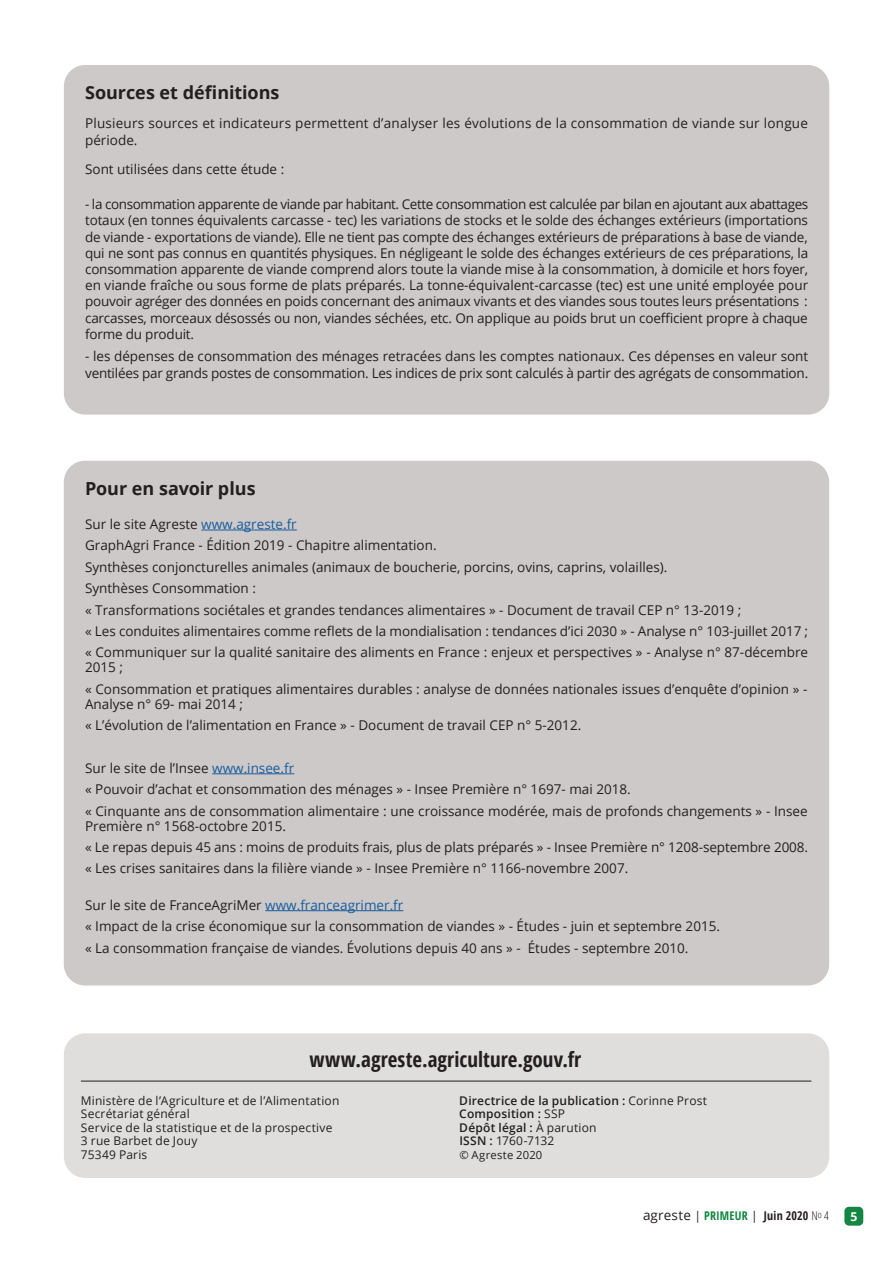
<style>
.page{position:relative;width:893px;height:1263px;background:#fff}
.page>*{position:absolute;margin:0;border:0;box-sizing:border-box;transform-origin:0 0}
.t1{font:700 condensed 21px "Open Sans";letter-spacing:.005em;color:#231f20}
.t2{font:700 18px "Open Sans";letter-spacing:-.005em;color:#231f20}
.t3{font:13.5px/16.2px "Open Sans";color:#231f20}
.t4{font:700 12.15px "Open Sans";color:#fff}
.t5{font:12px "Open Sans";letter-spacing:.015em;color:#231f20}
.t6{font:600 12px "Open Sans";letter-spacing:.015em;color:#231f20}
.t7{font:700 condensed 12px "Open Sans";letter-spacing:.015em;color:#231f20}
.t8{font:12px "Open Sans";letter-spacing:-.005em;color:#231f20}
.t9{font:11.25px "Open Sans";letter-spacing:.015em;color:#231f20}
.s1{color:#175d9e}
.s2{font-weight:400}
.s3{font-weight:600}
.s4{font-weight:400;font-stretch:normal;font-size:13.5px}
.s5{font-weight:400;font-stretch:normal}
.s6{color:#138641}
.s7{font-weight:300}
</style>
<div class="page">
<div style="left:844px;top:1207px;width:19px;height:18px;background:#138641;border-radius:5px"></div>
<div style="left:64px;top:65px;width:765px;height:350px;background:#cdc9c8;border-radius:21px"></div>
<div style="left:64px;top:461px;width:765px;height:524px;background:#cdc9c8;border-radius:21px"></div>
<hr style="left:201px;top:530px;width:96px;height:1px;background:#175d9e">
<hr style="left:212px;top:773px;width:82px;height:1px;background:#175d9e">
<hr style="left:265px;top:910px;width:138px;height:1px;background:#175d9e">
<div style="left:64px;top:1033px;width:765px;height:145px;background:#e0dedd;border-radius:21px"></div>
<hr style="left:81px;top:1081px;width:730px;height:1px;background:#231f20">
<h3 class="t2" style="left:85px;top:80px;width:196px">Sources et définitions</h3>
<p class="t3" style="left:85px;top:115px;width:724px">Plusieurs sources et indicateurs permettent d’analyser les évolutions de la consommation de viande sur longue période.</p>
<p class="t3" style="left:85px;top:160px;width:201px">Sont utilisées dans cette étude :</p>
<p class="t3" style="left:85px;top:196px;width:725px;text-align:justify">- la consommation apparente de viande par habitant. Cette consommation est calculée par bilan en ajoutant aux abattages totaux (en tonnes équivalents carcasse - tec) les variations de stocks et le solde des échanges extérieurs (importations de viande - exportations de viande). Elle ne tient pas compte des échanges extérieurs de préparations à base de viande, qui ne sont pas connus en quantités physiques. En négligeant le solde des échanges extérieurs de ces préparations, la consommation apparente de viande comprend alors toute la viande mise à la consommation, à domicile et hors foyer, en viande fraîche ou sous forme de plats préparés. La tonne-équivalent-carcasse (tec) est une unité employée pour pouvoir agréger des données en poids concernant des animaux vivants et des viandes sous toutes leurs présentations : carcasses, morceaux désossés ou non, viandes séchées, etc. On applique au poids brut un coefficient propre à chaque forme du produit.</p>
<p class="t3" style="left:85px;top:348px;width:725px">- les dépenses de consommation des ménages retracées dans les comptes nationaux. Ces dépenses en valeur sont ventilées par grands postes de consommation. Les indices de prix sont calculés à partir des agrégats de consommation.</p>
<h3 class="t2" style="left:85px;top:476px;width:172px">Pour en savoir plus</h3>
<p class="t3" style="left:85px;top:516px;width:213px">Sur le site Agreste <span class="s1">www.agreste.fr</span></p>
<p class="t3" style="left:85px;top:537px;width:353px">GraphAgri France - Édition 2019 - Chapitre alimentation.</p>
<p class="t3" style="left:85px;top:558px;width:584px">Synthèses conjoncturelles animales (animaux de boucherie, porcins, ovins, caprins, volailles).</p>
<p class="t3" style="left:85px;top:580px;width:172px">Synthèses Consommation :</p>
<p class="t3" style="left:85px;top:601px;width:658px">« Transformations sociétales et grandes tendances alimentaires » - Document de travail CEP n° 13-2019 ;</p>
<p class="t3" style="left:85px;top:622px;width:725px">« Les conduites alimentaires comme reflets de la mondialisation : tendances d’ici 2030 » - Analyse n° 103-juillet 2017 ;</p>
<p class="t3" style="left:85px;top:644px;width:725px;line-height:15px">« Communiquer sur la qualité sanitaire des aliments en France : enjeux et perspectives » - Analyse n° 87-décembre<br>2015 ;</p>
<p class="t3" style="left:85px;top:681px;width:724px;line-height:15px">« Consommation et pratiques alimentaires durables : analyse de données nationales issues d’enquête d’opinion » -<br>Analyse n° 69- mai 2014 ;</p>
<p class="t3" style="left:85px;top:717px;width:498px">« L’évolution de l’alimentation en France » - Document de travail CEP n° 5-2012.</p>
<p class="t3" style="left:85px;top:759px;width:211px">Sur le site de l’Insee <span class="s1">www.insee.fr</span></p>
<p class="t3" style="left:85px;top:781px;width:547px">« Pouvoir d’achat et consommation des ménages » - Insee Première n° 1697- mai 2018.</p>
<p class="t3" style="left:85px;top:803px;width:724px;line-height:15px">« Cinquante ans de consommation alimentaire : une croissance modérée, mais de profonds changements » - Insee<br>Première n° 1568-octobre 2015.</p>
<p class="t3" style="left:85px;top:839px;width:725px">« Le repas depuis 45 ans : moins de produits frais, plus de plats préparés » - Insee Première n° 1208-septembre 2008.</p>
<p class="t3" style="left:85px;top:860px;width:545px">« Les crises sanitaires dans la filière viande » - Insee Première n° 1166-novembre 2007.</p>
<p class="t3" style="left:85px;top:896px;width:320px">Sur le site de FranceAgriMer <span class="s1">www.franceagrimer.fr</span></p>
<p class="t3" style="left:85px;top:918px;width:637px">« Impact de la crise économique sur la consommation de viandes » - Études - juin et septembre 2015.</p>
<p class="t3" style="left:85px;top:939px;width:605px">« La consommation française de viandes. Évolutions depuis 40 ans » - Études - septembre 2010.</p>
<p class="t1" style="left:309px;top:1045px;width:273px">www.agreste.agriculture.gouv.fr</p>
<p class="t5" style="left:81px;top:1092px;width:260px">Ministère de l’Agriculture et de l’Alimentation</p>
<p class="t5" style="left:81px;top:1106px;width:110px">Secrétariat général</p>
<p class="t5" style="left:81px;top:1119px;width:253px">Service de la statistique et de la prospective</p>
<p class="t5" style="left:81px;top:1133px;width:118px">3 rue Barbet de Jouy</p>
<p class="t5" style="left:81px;top:1146px;width:68px">75349 Paris</p>
<p class="t6" style="left:459px;top:1092px;width:249px">Directrice de la publication : <span class="s2">Corinne Prost</span></p>
<p class="t6" style="left:459px;top:1106px;width:107px">Composition : <span class="s2">SSP</span></p>
<p class="t6" style="left:459px;top:1119px;width:139px">Dépôt légal : <span class="s2">À parution</span></p>
<p class="t8" style="left:459px;top:1133px;width:96px"><span class="s3">ISSN :</span> 1760-7132</p>
<p class="t9" style="left:459px;top:1147px;width:85px">© Agreste 2020</p>
<p class="t7" style="left:643px;top:1207px;width:188px"><span class="s4">agreste</span> <span class="s5">|</span> <span class="s6">PRIMEUR</span> <span class="s5">|</span> Juin 2020 <span class="s7">N</span><sup>o</sup> <span class="s7">4</span></p>
<p class="t4" style="left:850px;top:1207px;width:8px">5</p>
</div>
